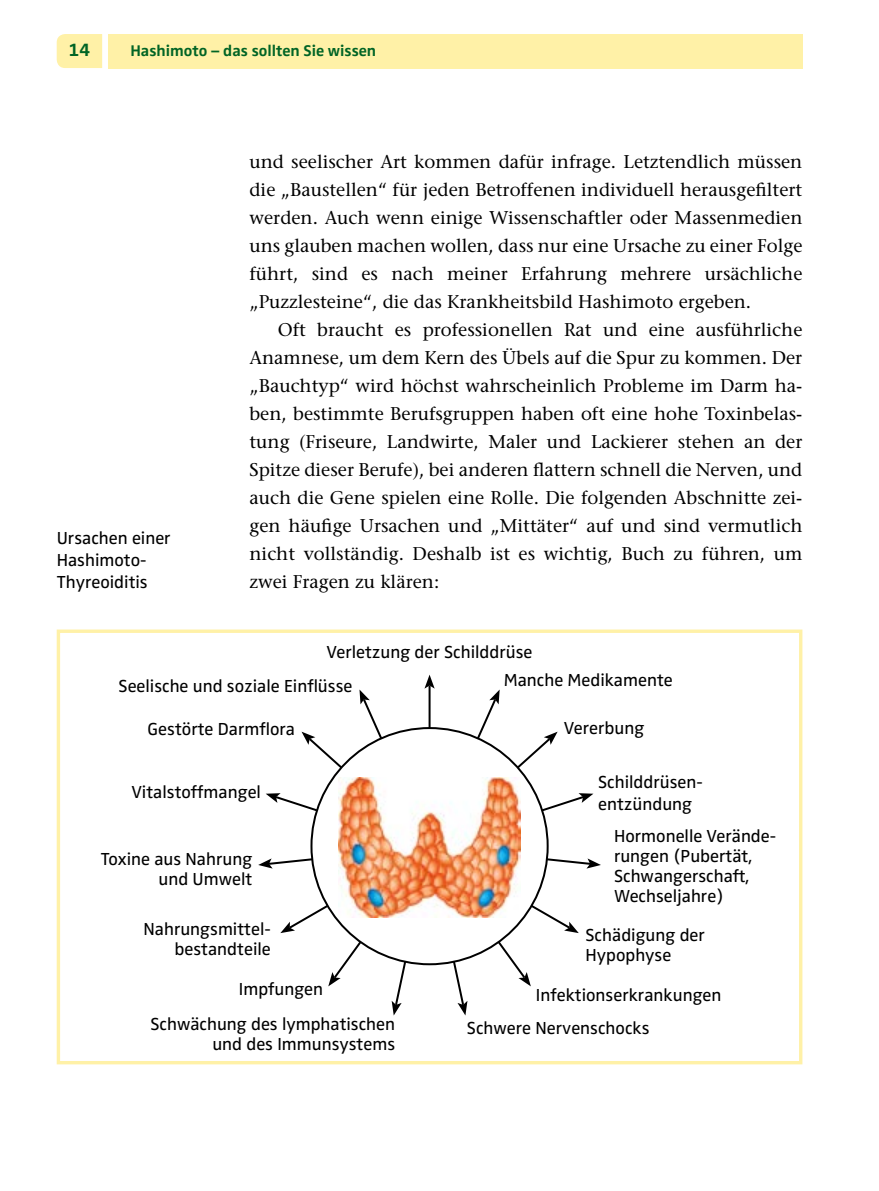
<style>
.page{position:relative;width:879px;height:1191px;background:#fff}
.page>*{position:absolute;margin:0;border:0;box-sizing:border-box;transform-origin:0 0}
.t1{font:18.4px/28px "Stone Serif";color:#000;text-align:justify}
.t2{font:700 18.4px "Zwo Pro";color:#006425}
.t3{font:18px/20px "Zwo Pro";color:#000}
.t4{font:700 16px "Zwo Pro";color:#006425}
</style>
<div class="page">
<div style="left:57px;top:34px;width:45px;height:34px;background:#fff1a7"></div>
<div style="left:108px;top:34px;width:694px;height:34px;background:#fff1a7"></div>
<svg style="left:258px;top:674px;width:343px;height:341px"></svg>
<div style="left:311px;top:728px;width:237px;height:236px;background:#fff;border-radius:50%"></div>
<img style="left:338px;top:777px;width:183px;height:141px">
<div style="left:57px;top:629px;width:745px;height:435px;border:3px solid #fff1a7"></div>
<p class="t2" style="left:69px;top:39px;width:23px">14</p>
<p class="t4" style="left:130px;top:41px;width:247px">Hashimoto – das sollten Sie wissen</p>
<p class="t3" style="left:57px;top:527px;width:115px;line-height:22px">Ursachen einer<br>Hashimoto-<br>Thyreoiditis</p>
<p class="t1" style="left:249px;top:148px;width:554px">und seelischer Art kommen dafür infrage. Letztendlich müssen die „Baustellen“ für jeden Betroffenen individuell herausgefiltert werden. Auch wenn einige Wissenschaftler oder Massenmedien uns glauben machen wollen, dass nur eine Ursache zu einer Folge führt, sind es nach meiner Erfahrung mehrere ursächliche „Puzzlesteine“, die das Krankheitsbild Hashimoto ergeben.</p>
<p class="t1" style="left:249px;top:316px;width:554px;text-indent:28px">Oft braucht es professionellen Rat und eine ausführliche Anamnese, um dem Kern des Übels auf die Spur zu kommen. Der „Bauchtyp“ wird höchst wahrscheinlich Probleme im Darm ha&shy;ben, bestimmte Berufsgruppen haben oft eine hohe Toxinbelas&shy;tung (Friseure, Landwirte, Maler und Lackierer stehen an der Spitze dieser Berufe), bei anderen flattern schnell die Nerven, und auch die Gene spielen eine Rolle. Die folgenden Abschnitte zei&shy;gen häufige Ursachen und „Mittäter“ auf und sind vermutlich nicht vollständig. Deshalb ist es wichtig, Buch zu führen, um zwei Fragen zu klären:</p>
<p class="t3" style="left:326px;top:642px;width:207px">Verletzung der Schilddrüse</p>
<p class="t3" style="left:118px;top:676px;width:235px">Seelische und soziale Einflüsse</p>
<p class="t3" style="left:148px;top:719px;width:149px">Gestörte Darmflora</p>
<p class="t3" style="left:132px;top:782px;width:131px">Vitalstoffmangel</p>
<p class="t3" style="left:101px;top:849px;width:153px;text-align:right">Toxine aus Nahrung und Umwelt</p>
<p class="t3" style="left:143px;top:919px;width:129px;text-align:right">Nahrungsmittel&shy;bestandteile</p>
<p class="t3" style="left:239px;top:979px;width:86px">Impfungen</p>
<p class="t3" style="left:150px;top:1014px;width:246px;text-align:right">Schwächung des lymphatischen und des Immunsystems</p>
<p class="t3" style="left:504px;top:670px;width:171px">Manche Medikamente</p>
<p class="t3" style="left:564px;top:718px;width:82px">Vererbung</p>
<p class="t3" style="left:598px;top:771px;width:105px;line-height:22px">Schilddrüsen&shy;entzündung</p>
<p class="t3" style="left:614px;top:826px;width:164px">Hormonelle Verände&shy;rungen (Pubertät,<br>Schwangerschaft,<br>Wechseljahre)</p>
<p class="t3" style="left:585px;top:925px;width:121px">Schädigung der<br>Hypophyse</p>
<p class="t3" style="left:467px;top:978px;width:256px;line-height:33.4px;text-indent:69px">Infektionserkrankungen<br>Schwere Nervenschocks</p>
</div>
